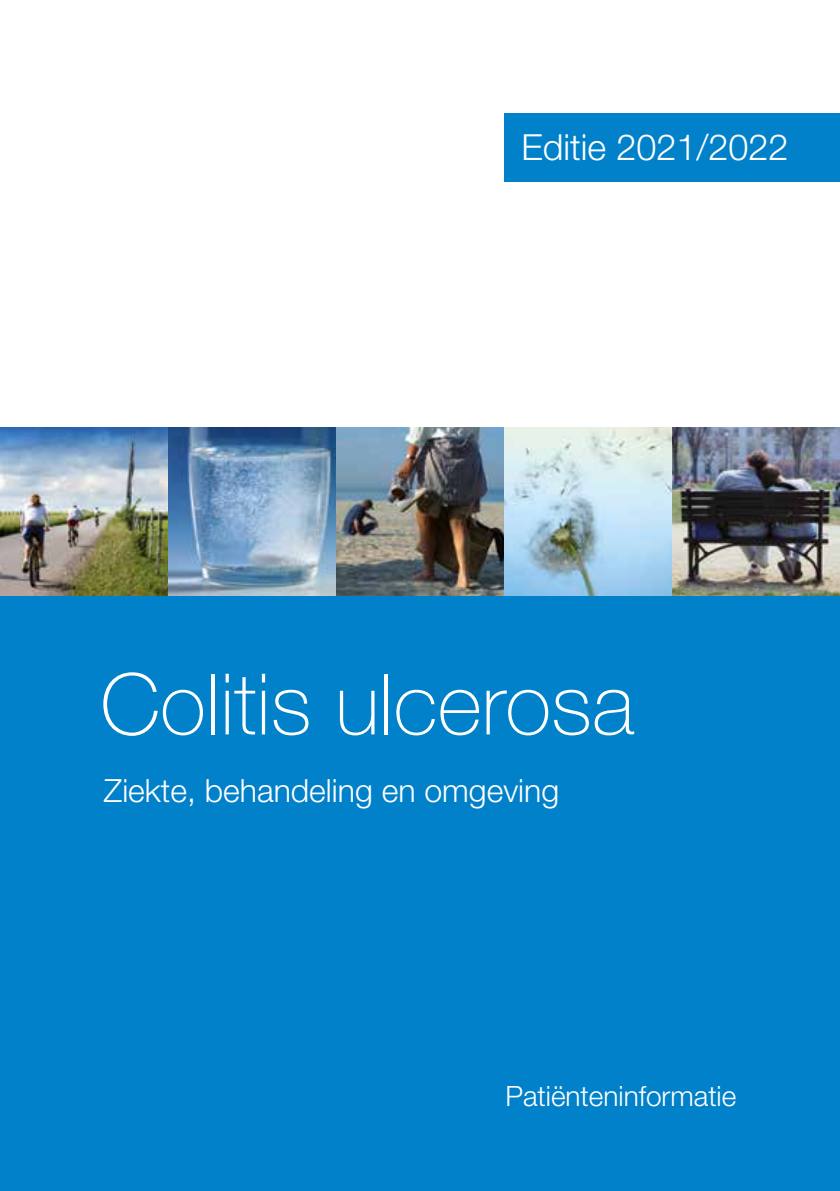
<style>
.page{position:relative;width:840px;height:1191px;background:#fff}
.page>*{position:absolute;margin:0;border:0;box-sizing:border-box;transform-origin:0 0}
.t1{font:100 85px "Helvetica Neue LT Std";color:#fff}
.t2{font:300 36px "Helvetica Neue LT Std";color:#fff}
.t3{font:300 32px "Helvetica Neue LT Std";color:#fff}
.t4{font:300 28px "Helvetica Neue LT Std";color:#fff}
</style>
<div class="page">
<div style="left:0;top:595px;width:839px;height:596px;background:#0081c9"></div>
<img style="left:0;top:427px;width:168px;height:168px">
<svg style="left:168px;top:427px;width:168px;height:168px"></svg>
<img style="left:336px;top:427px;width:168px;height:168px">
<svg style="left:504px;top:427px;width:168px;height:168px"></svg>
<img style="left:672px;top:427px;width:167px;height:168px">
<div style="left:504px;top:113px;width:335px;height:68px;background:#0081c9"></div>
<p class="t2" style="left:521px;top:125px;width:268px">Editie 2021/2022</p>
<h1 class="t1" style="left:100px;top:655px;width:535px">Colitis ulcerosa</h1>
<p class="t3" style="left:104px;top:771px;width:456px">Ziekte, behandeling en omgeving</p>
<p class="t4" style="left:505px;top:1078px;width:232px">Patiënteninformatie</p>
</div>
